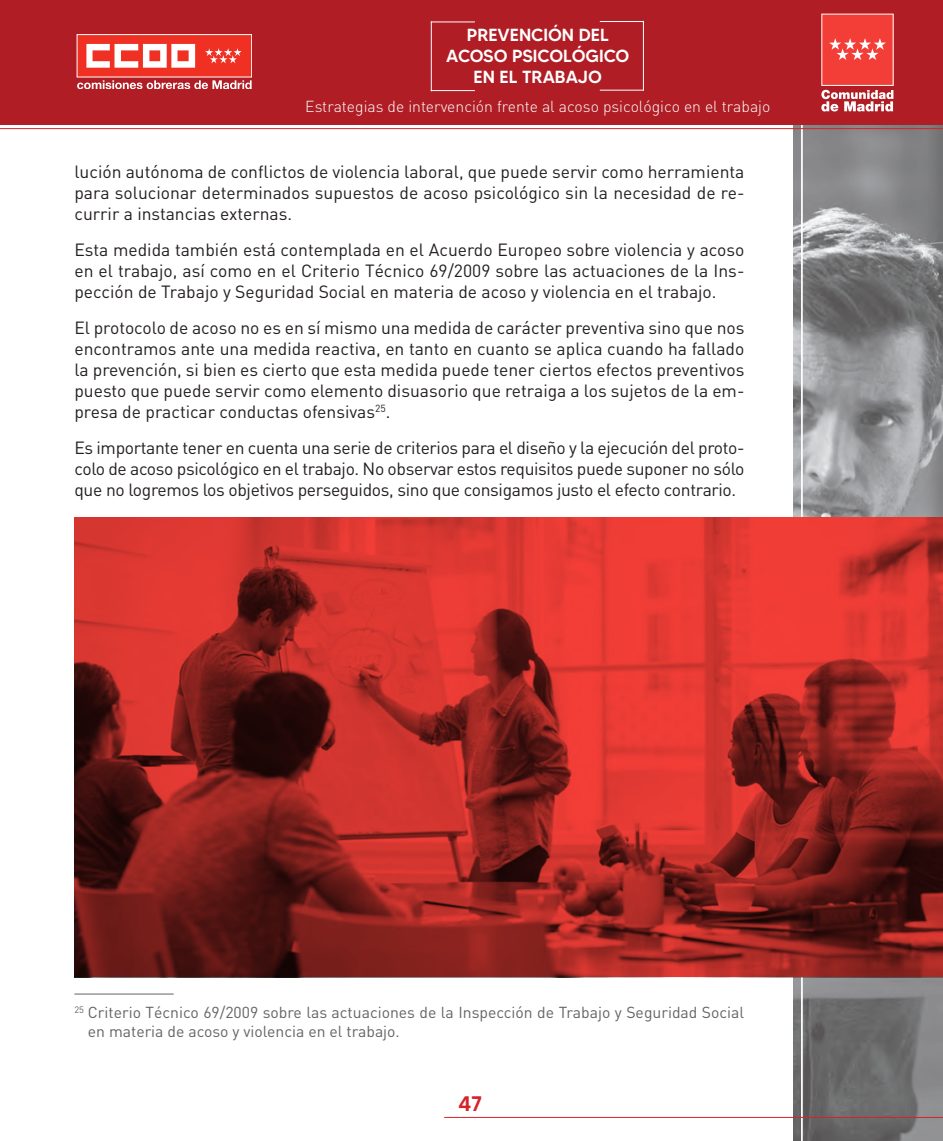
<style>
.page{position:relative;width:943px;height:1141px;background:#fff}
.page>*{position:absolute;margin:0;border:0;box-sizing:border-box;transform-origin:0 0}
.t1{font:500 21px "MADETOMMY";color:#d42429}
.t2{font:17.5px/21px "DIN";color:#241f1f;text-align:justify}
.t3{font:500 17.5px/21px "MADETOMMY";color:#fff;text-align:center}
.t4{font:15.75px/18.9px "DIN";color:#656365}
.t5{font:300 15.75px "DIN";color:#fff}
</style>
<div class="page">
<img style="left:793px;top:125px;width:150px;height:1016px">
<hr style="left:801px;top:111px;width:1px;height:1030px;background:#fff">
<div style="left:0;top:0;width:943px;height:125px;background:#b01d25"></div>
<hr style="left:444px;top:1117px;width:499px;height:1px;background:#d42429">
<hr style="left:0;top:128px;width:943px;height:1px;background:#d42429">
<svg style="left:77px;top:80px;width:174px;height:9px"></svg>
<div style="left:77px;top:35px;width:175px;height:42px;background:#f03023"></div>
<div style="left:77px;top:34px;width:175px;height:43px;border:1px solid #fff"></div>
<svg style="left:86px;top:44px;width:109px;height:24px"></svg>
<svg style="left:205px;top:48px;width:36px;height:15px"></svg>
<div style="left:821px;top:14px;width:72px;height:71px;background:#f23e37"></div>
<svg style="left:829px;top:38px;width:57px;height:22px"></svg>
<svg style="left:821px;top:90px;width:72px;height:21px"></svg>
<hr style="left:431px;top:21px;width:1px;height:70px;background:#fff">
<hr style="left:431px;top:22px;width:44px;height:1px;background:#fff">
<hr style="left:431px;top:90px;width:44px;height:1px;background:#fff">
<hr style="left:643px;top:21px;width:1px;height:70px;background:#fff">
<hr style="left:600px;top:90px;width:44px;height:1px;background:#fff">
<hr style="left:600px;top:21px;width:44px;height:1px;background:#fff">
<hr style="left:74px;top:994px;width:100px;height:1px;background:#656365">
<img style="left:74px;top:518px;width:869px;height:459px">
<p class="t3" style="left:446px;top:24px;width:185px">PREVENCIÓN DEL<br>ACOSO PSICOLÓGICO<br>EN EL TRABAJO</p>
<p class="t5" style="left:305px;top:97px;width:466px">Estrategias de intervención frente al acoso psicológico en el trabajo</p>
<p class="t2" style="left:74px;top:161px;width:671px">lución autónoma de conflictos de violencia laboral, que puede servir como herramienta para solucionar determinados supuestos de acoso psicológico sin la necesidad de re&shy;currir a instancias externas.</p>
<p class="t2" style="left:74px;top:239px;width:671px">Esta medida también está contemplada en el Acuerdo Europeo sobre violencia y acoso en el trabajo, así como en el Criterio Técnico 69/2009 sobre las actuaciones de la Ins&shy;pección de Trabajo y Seguridad Social en materia de acoso y violencia en el trabajo.</p>
<p class="t2" style="left:74px;top:317px;width:671px">El protocolo de acoso no es en sí mismo una medida de carácter preventiva sino que nos encontramos ante una medida reactiva, en tanto en cuanto se aplica cuando ha fallado la prevención, si bien es cierto que esta medida puede tener ciertos efectos preventivos puesto que puede servir como elemento disuasorio que retraiga a los sujetos de la em&shy;presa de practicar conductas ofensivas<sup>25</sup>.</p>
<p class="t2" style="left:74px;top:436px;width:671px">Es importante tener en cuenta una serie de criterios para el diseño y la ejecución del proto&shy;colo de acoso psicológico en el trabajo. No observar estos requisitos puede suponer no sólo que no logremos los objetivos perseguidos, sino que consigamos justo el efecto contrario.</p>
<p class="t4" style="left:88px;top:1002px;width:657px;text-indent:-14px"><sup>25</sup> Criterio Técnico 69/2009 sobre las actuaciones de la Inspección de Trabajo y Seguridad Social en materia de acoso y violencia en el trabajo.</p>
<p class="t1" style="left:458px;top:1091px;width:26px">47</p>
</div>
